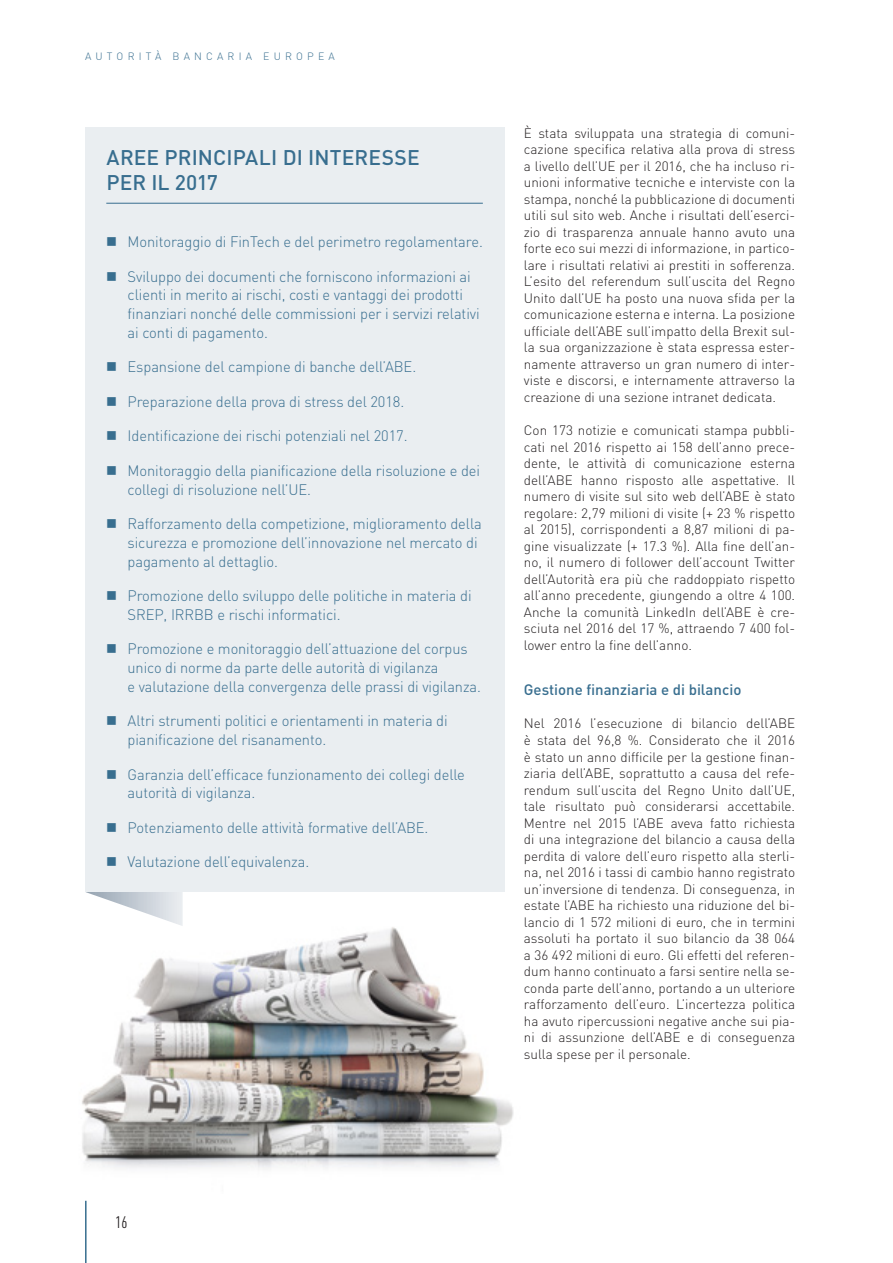
<style>
.page{position:relative;width:893px;height:1263px;background:#fff}
.page>*{position:absolute;margin:0;border:0;box-sizing:border-box;transform-origin:0 0}
.Box_title_ongoing_ac{font:500 21px/25.2px "DIN Pro";letter-spacing:.005em;color:#386e8f}
.t1{font:condensed 16.5px "DIN Pro";color:#231f20}
.t2{font:300 15px/18.8px "DIN Pro";letter-spacing:-.005em;color:#386e8f}
.title3{font:500 15px "DIN Pro";color:#386e8f}
.body{font:300 13.5px/16.5px "DIN Pro";color:#231f20;text-align:justify}
.t3{font:300 10.5px "DIN Pro";letter-spacing:.4em;color:#386e8f}
</style>
<div class="page">
<hr style="left:85px;top:1201px;width:2px;height:62px;background:#386e8f">
<img style="left:82px;top:927px;width:432px;height:242px">
<div style="left:85px;top:128px;width:419px;height:764px;background:#eaeef1"></div>
<hr style="left:106px;top:203px;width:377px;height:1px;background:#386e8f">
<svg style="left:86px;top:892px;width:97px;height:34px"></svg>
<p class="t3" style="left:85px;top:49px;width:251px">AUTORITÀ BANCARIA EUROPEA</p>
<h3 class="Box_title_ongoing_ac" style="left:106px;top:144px;width:315px">AREE PRINCIPALI DI INTERESSE<br>PER IL 2017</h3>
<p class="t2" style="left:128px;top:232px;width:357px">Monitoraggio di FinTech e del perimetro regolamentare.</p>
<p class="t2" style="left:128px;top:266px;width:354px">Sviluppo dei documenti che forniscono informazioni ai clienti in merito ai rischi, costi e vantaggi dei prodotti finanziari nonché delle commissioni per i servizi relativi ai conti di pagamento.</p>
<p class="t2" style="left:128px;top:357px;width:290px">Espansione del campione di banche dell’ABE.</p>
<p class="t2" style="left:128px;top:391px;width:278px">Preparazione della prova di stress del 2018.</p>
<p class="t2" style="left:128px;top:426px;width:281px">Identificazione dei rischi potenziali nel 2017.</p>
<p class="t2" style="left:128px;top:460px;width:354px">Monitoraggio della pianificazione della risoluzione e dei collegi di risoluzione nell’UE.</p>
<p class="t2" style="left:128px;top:514px;width:356px">Rafforzamento della competizione, miglioramento della sicurezza e promozione dell’innovazione nel mercato di pagamento al dettaglio.</p>
<p class="t2" style="left:128px;top:586px;width:346px">Promozione dello sviluppo delle politiche in materia di<br>SREP, IRRBB e rischi informatici.</p>
<p class="t2" style="left:128px;top:639px;width:355px">Promozione e monitoraggio dell’attuazione del corpus unico di norme da parte delle autorità di vigilanza<br>e valutazione della convergenza delle prassi di vigilanza.</p>
<p class="t2" style="left:128px;top:711px;width:322px">Altri strumenti politici e orientamenti in materia di pianificazione del risanamento.</p>
<p class="t2" style="left:128px;top:764px;width:339px">Garanzia dell’efficace funzionamento dei collegi delle autorità di vigilanza.</p>
<p class="t2" style="left:128px;top:817px;width:302px">Potenziamento delle attività formative dell’ABE.</p>
<p class="t2" style="left:128px;top:852px;width:183px">Valutazione dell’equivalenza.</p>
<p class="body" style="left:524px;top:124px;width:273px">È stata sviluppata una strategia di comuni&shy;cazione specifica relativa alla prova di stress a livello dell’UE per il 2016, che ha incluso ri&shy;unioni informative tecniche e interviste con la stampa, nonché la pubblicazione di documenti utili sul sito web. Anche i risultati dell’eserci&shy;zio di trasparenza annuale hanno avuto una forte eco sui mezzi di informazione, in partico&shy;lare i risultati relativi ai prestiti in sofferenza.<br>L’esito del referendum sull’uscita del Regno Unito dall’UE ha posto una nuova sfida per la comunicazione esterna e interna. La posizione ufficiale dell’ABE sull’impatto della Brexit sul&shy;la sua organizzazione è stata espressa ester&shy;namente attraverso un gran numero di inter&shy;viste e discorsi, e internamente attraverso la creazione di una sezione intranet dedicata.</p>
<p class="body" style="left:524px;top:422px;width:273px">Con 173 notizie e comunicati stampa pubbli&shy;cati nel 2016 rispetto ai 158 dell’anno prece&shy;dente, le attività di comunicazione esterna dell’ABE hanno risposto alle aspettative. Il numero di visite sul sito web dell’ABE è stato regolare: 2,79 milioni di visite (+ 23 % rispetto al 2015), corrispondenti a 8,87 milioni di pa&shy;gine visualizzate (+ 17.3 %). Alla fine dell’an&shy;no, il numero di follower dell’account Twitter dell’Autorità era più che raddoppiato rispetto all’anno precedente, giungendo a oltre 4 100.<br>Anche la comunità LinkedIn dell’ABE è cre&shy;sciuta nel 2016 del 17 %, attraendo 7 400 fol&shy;lower entro la fine dell’anno.</p>
<h3 class="title3" style="left:524px;top:679px;width:219px">Gestione finanziaria e di bilancio</h3>
<p class="body" style="left:524px;top:715px;width:273px">Nel 2016 l’esecuzione di bilancio dell’ABE è stata del 96,8 %. Considerato che il 2016 è stato un anno difficile per la gestione finan&shy;ziaria dell’ABE, soprattutto a causa del refe&shy;rendum sull’uscita del Regno Unito dall’UE, tale risultato può considerarsi accettabile.<br>Mentre nel 2015 l’ABE aveva fatto richiesta di una integrazione del bilancio a causa della perdita di valore dell’euro rispetto alla sterli&shy;na, nel 2016 i tassi di cambio hanno registrato un’inversione di tendenza. Di conseguenza, in estate l’ABE ha richiesto una riduzione del bi&shy;lancio di 1 572 milioni di euro, che in termini assoluti ha portato il suo bilancio da 38 064 a 36 492 milioni di euro. Gli effetti del referen&shy;dum hanno continuato a farsi sentire nella se&shy;conda parte dell’anno, portando a un ulteriore rafforzamento dell’euro. L’incertezza politica ha avuto ripercussioni negative anche sui pia&shy;ni di assunzione dell’ABE e di conseguenza sulla spese per il personale.</p>
<p class="t1" style="left:116px;top:1212px;width:13px">16</p>
</div>
